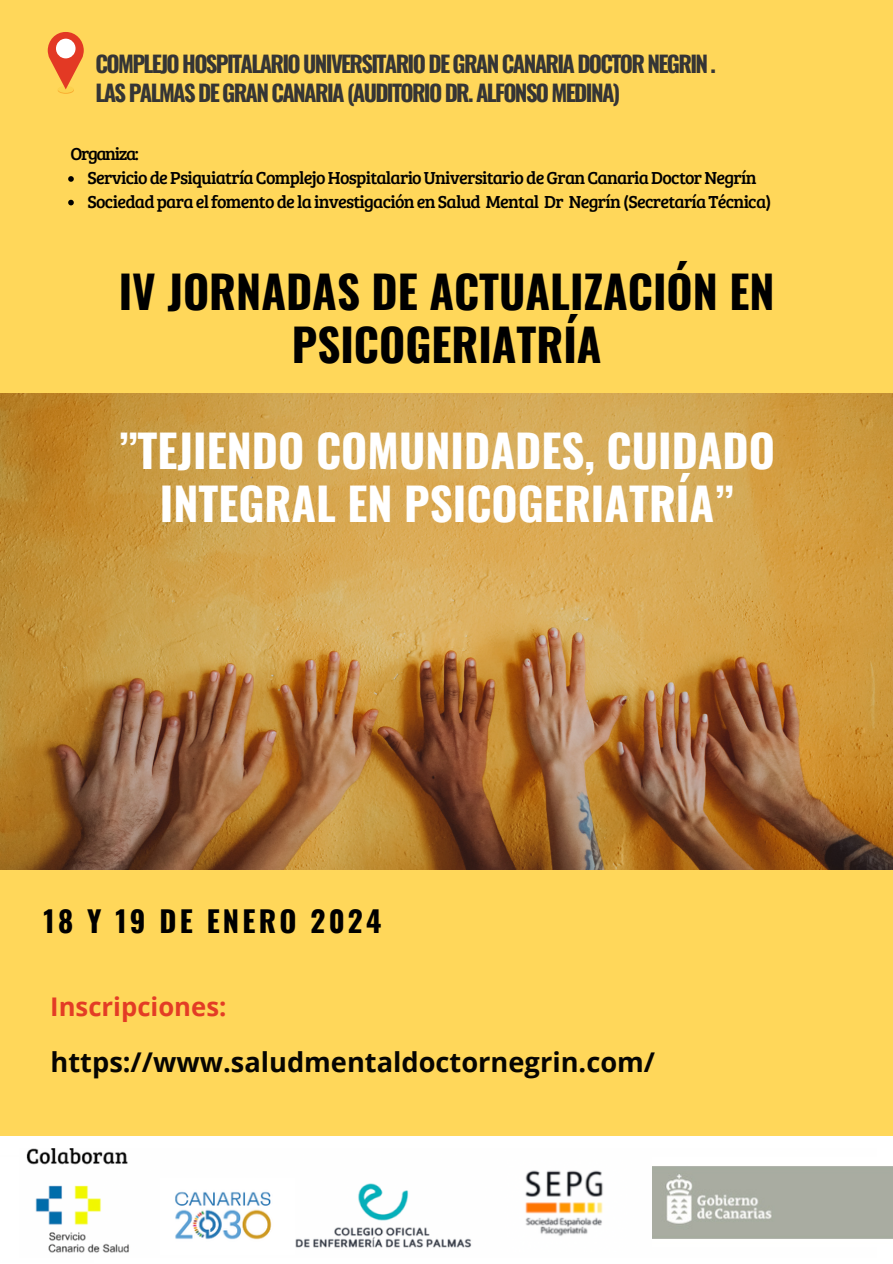
<style>
.page{position:relative;width:893px;height:1264px;background:#fff}
.page>*{position:absolute;margin:0;border:0;box-sizing:border-box;transform-origin:0 0}
.t1{font:700 44.85px/52.8px "Oswald";color:#fff;text-align:center}
.t2{font:700 44.85px/52.8px "Oswald";color:#000;text-align:center}
.t3{font:700 29.1px "Oswald";letter-spacing:.11em;color:#000}
.t4{font:700 27.15px "Open Sans";color:#000}
.t5{font:700 25.65px "Open Sans";color:#e33924}
.t6{font:700 22.65px "Oswald";letter-spacing:-.075em;color:#353535}
.t7{font:18px "Bree Serif";letter-spacing:-.04em;color:#000}
.t8{font:18px "Bree Serif";letter-spacing:-.075em;color:#000}
</style>
<div class="page">
<div style="left:0;top:0;width:892px;height:1263px;background:#ffd75a"></div>
<div style="left:0;top:1136px;width:892px;height:127px;background:#fff"></div>
<img style="left:26px;top:1148px;width:446px;height:105px">
<svg style="left:58px;top:87px;width:16px;height:7px"></svg>
<div style="left:58px;top:86px;width:16px;height:7px;background:#fcd24f;border-radius:50%"></div>
<svg style="left:48px;top:32px;width:36px;height:57px"></svg>
<div style="left:56px;top:39px;width:19px;height:19px;background:#fff;border-radius:50%"></div>
<img style="left:0;top:393px;width:892px;height:476px">
<img style="left:160px;top:1177px;width:134px;height:76px">
<img style="left:525px;top:1170px;width:78px;height:66px">
<img style="left:652px;top:1166px;width:240px;height:73px">
<svg style="left:68px;top:176px;width:6px;height:6px"></svg>
<svg style="left:68px;top:200px;width:6px;height:5px"></svg>
<p class="t6" style="left:95px;top:46px;width:622px">COMPLEJO HOSPITALARIO UNIVERSITARIO DE GRAN CANARIA DOCTOR NEGRIN .</p>
<p class="t6" style="left:95px;top:75px;width:526px">LAS PALMAS DE GRAN CANARIA (AUDITORIO DR. ALFONSO MEDINA)</p>
<p class="t8" style="left:70px;top:141px;width:70px">Organiza:</p>
<p class="t7" style="left:87px;top:165px;width:670px">Servicio de Psiquiatría Complejo Hospitalario Universitario de Gran Canaria Doctor Negrín</p>
<p class="t7" style="left:87px;top:188px;width:685px">Sociedad para el fomento de la investigación en Salud Mental Dr Negrín (Secretaría Técnica)</p>
<p class="t2" style="left:119px;top:263px;width:657px">IV JORNADAS DE ACTUALIZACIÓN EN<br>PSICOGERIATRÍA</p>
<p class="t1" style="left:118px;top:422px;width:658px">”TEJIENDO COMUNIDADES, CUIDADO<br>INTEGRAL EN PSICOGERIATRÍA”</p>
<p class="t3" style="left:43px;top:898px;width:339px">18 Y 19 DE ENERO 2024</p>
<h3 class="t5" style="left:50px;top:988px;width:178px">Inscripciones:</h3>
<h3 class="t4" style="left:51px;top:1043px;width:606px">https://www.saludmentaldoctornegrin.com/</h3>
</div>
